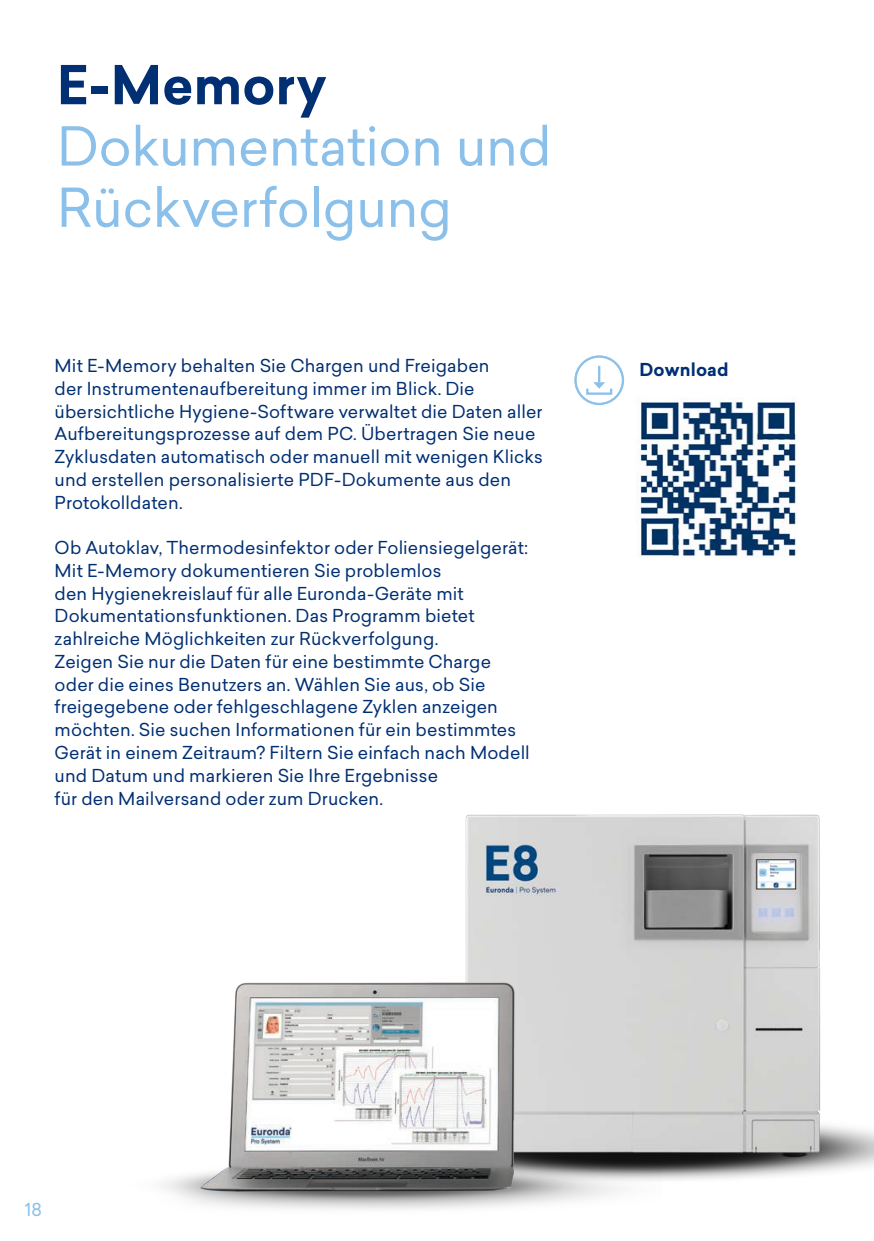
<style>
.page{position:relative;width:874px;height:1241px;background:#fff}
.page>*{position:absolute;margin:0;border:0;box-sizing:border-box;transform-origin:0 0}
.SOTTOTITOLI_PAGINA_AZZURRI{font:52.5px/61.2px "Sailec";letter-spacing:-.01em;color:#8ac0ea}
.TITOLI_PAGINA_BLU{font:700 52.5px "Sailec";color:#002f73}
.Testo_descrizione_prodotti_10pt{font:17.5px/22.8px "Sailec";letter-spacing:.01em;color:#002f73}
.Caratteristiche_prodotto{font:700 17.5px "Sailec";letter-spacing:.01em;color:#002f73}
.t1{font:17.5px "Sailec";color:#8ac0ea}
</style>
<div class="page">
<svg style="left:574px;top:355px;width:50px;height:50px"></svg>
<div style="left:586px;top:387px;width:26px;height:8px;border:2px solid #8ac0ea"></div>
<img style="left:465px;top:814px;width:408px;height:367px">
<img style="left:163px;top:848px;width:498px;height:362px">
<img style="left:636px;top:397px;width:162px;height:161px">
<p class="TITOLI_PAGINA_BLU" style="left:57px;top:48px;width:271px">E-Memory</p>
<p class="SOTTOTITOLI_PAGINA_AZZURRI" style="left:57px;top:115px;width:496px">Dokumentation und<br>Rückverfolgung</p>
<p class="Testo_descrizione_prodotti_10pt" style="left:55px;top:354px;width:489px">Mit E-Memory behalten Sie Chargen und Freigaben<br>der Instrumentenaufbereitung immer im Blick. Die übersichtliche Hygiene-Software verwaltet die Daten aller Aufbereitungsprozesse auf dem PC. Übertragen Sie neue Zyklusdaten automatisch oder manuell mit wenigen Klicks und erstellen personalisierte PDF-Dokumente aus den Protokolldaten.</p>
<p class="Testo_descrizione_prodotti_10pt" style="left:55px;top:536px;width:476px">Ob Autoklav, Thermodesinfektor oder Foliensiegelgerät:<br>Mit E-Memory dokumentieren Sie problemlos<br>den Hygienekreislauf für alle Euronda-Geräte mit Dokumentationsfunktionen. Das Programm bietet zahlreiche Möglichkeiten zur Rückverfolgung.<br>Zeigen Sie nur die Daten für eine bestimmte Charge oder die eines Benutzers an. Wählen Sie aus, ob Sie freigegebene oder fehlgeschlagene Zyklen anzeigen möchten. Sie suchen Informationen für ein bestimmtes Gerät in einem Zeitraum? Filtern Sie einfach nach Modell und Datum und markieren Sie Ihre Ergebnisse<br>für den Mailversand oder zum Drucken.</p>
<p class="Caratteristiche_prodotto" style="left:639px;top:357px;width:91px">Download</p>
<p class="t1" style="left:25px;top:1197px;width:18px">18</p>
</div>
